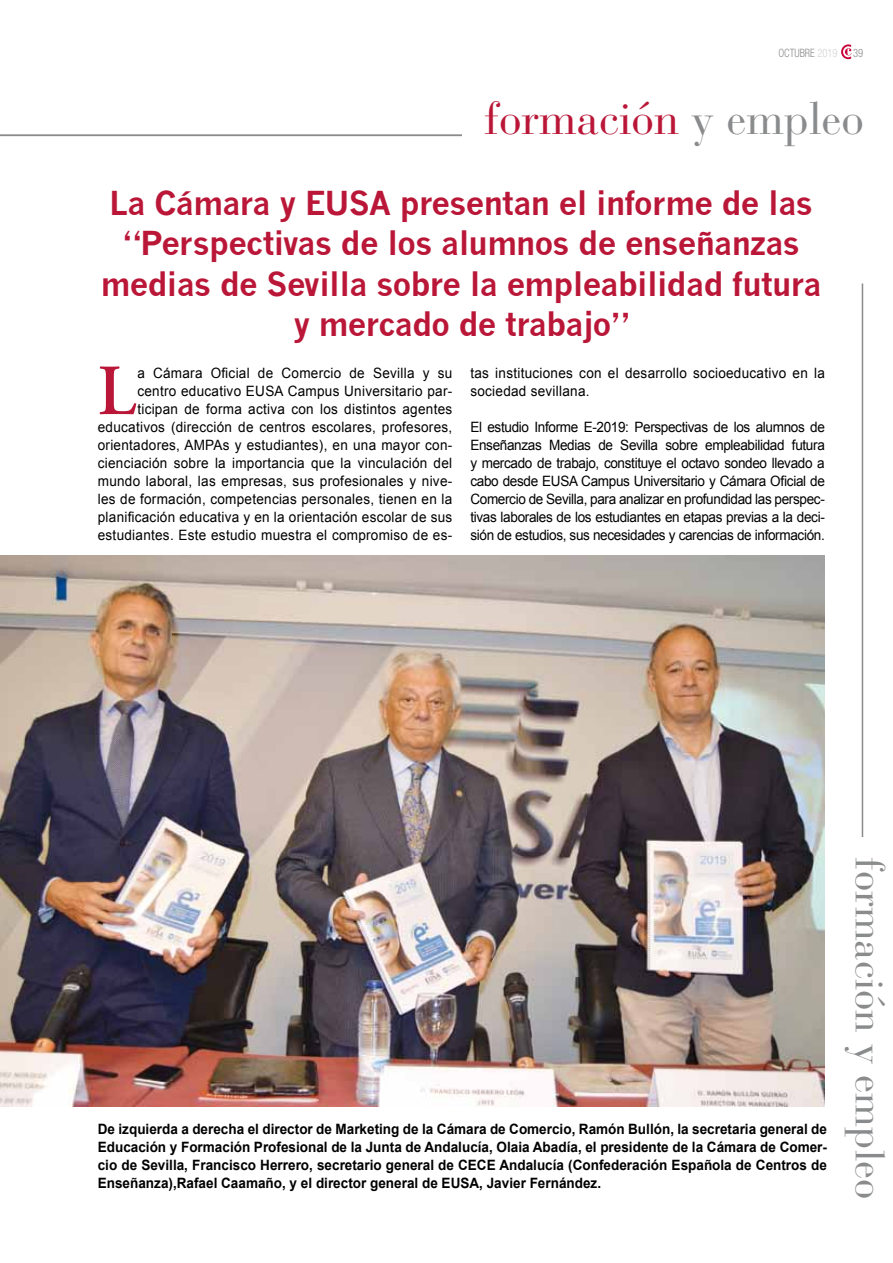
<style>
.page{position:relative;width:893px;height:1263px;background:#fff}
.page>*{position:absolute;margin:0;border:0;box-sizing:border-box;transform-origin:0 0}
.t1{font:600 71.85px "Adobe Garamond Pro";color:#ba1738;scale:.95 1}
.t2{font:45px "Bauer Bodoni";color:#ba1738}
.t3{font:40.5px "Bauer Bodoni";color:#8a8b8c}
.t4{font:700 32.25px/40.5px "News Gothic";letter-spacing:-.02em;color:#ba1738;text-align:center}
.t5{font:14.25px/18px "Arial";letter-spacing:.02em;color:#000;text-align:right;scale:.95 1}
.t6{font:700 14.25px/18px "Arial";color:#000;text-align:justify;scale:.95 1}
.t7{font:300 condensed 11.55px "Helvetica Neue";color:#8a8b8c;scale:.91 1}
.s1{color:#d3d3d4}
.s2{color:#8a8b8c}
</style>
<div class="page">
<svg style="left:841px;top:44px;width:11px;height:15px"></svg>
<hr style="left:862px;top:283px;width:1px;height:617px;background:#8a8b8c">
<hr style="left:0;top:135px;width:528px;height:1px;background:#8a8b8c">
<img style="left:1px;top:556px;width:824px;height:550px">
<div style="left:462px;top:105px;width:78px;height:44px;background:#fff"></div>
<div style="left:846px;top:837px;width:41px;height:73px;background:#fff"></div>
<p class="t7" style="left:778px;top:46px;width:66px">OCTUBRE <span class="s1">2019</span></p>
<p class="t7" style="left:853px;top:46px;width:13px">39</p>
<h2 class="t2" style="left:484px;top:101px;width:382px">formación <span class="s2">y empleo</span></h2>
<h3 class="t4" style="left:101px;top:186px;width:722px">la cámara y eUsa presentan el informe de las “perspectivas de los alumnos de enseñanzas medias de sevilla sobre la empleabilidad futura y mercado de trabajo”</h3>
<h1 class="t1" style="left:98px;top:347px;width:42px">L</h1>
<p class="t5" style="left:98px;top:364px;width:375px">a Cámara Oficial de Comercio de Sevilla y su centro educativo EUSA Campus Universitario par&shy;ticipan de forma activa con los distintos agentes educativos (dirección de centros escolares, profesores, orientadores, AMPAs y estudiantes), en una mayor con&shy;cienciación sobre la importancia que la vinculación del mundo laboral, las empresas, sus profesionales y nive&shy;les de formación, competencias personales, tienen en la planificación educativa y en la orientación escolar de sus estudiantes. Este estudio muestra el compromiso de es-</p>
<p class="t5" style="left:470px;top:365px;width:375px;text-align:left">tas instituciones con el desarrollo socioeducativo en la sociedad sevillana.</p>
<p class="t5" style="left:470px;top:419px;width:375px;text-align:justify">El estudio Informe E-2019: Perspectivas de los alumnos de Enseñanzas Medias de Sevilla sobre empleabilidad futura y mercado de trabajo, constituye el octavo sondeo llevado a cabo desde EUSA Campus Universitario y Cámara Oficial de Comercio de Sevilla, para analizar en profundidad las perspec&shy;tivas laborales de los estudiantes en etapas previas a la deci&shy;sión de estudios, sus necesidades y carencias de información.</p>
<p class="t6" style="left:98px;top:1121px;width:769px">De izquierda a derecha el director de Marketing de la Cámara de Comercio, Ramón Bullón, la secretaria general de Educación y Formación Profesional de la Junta de Andalucía, Olaia Abadía, el presidente de la Cámara de Comer&shy;cio de Sevilla, Francisco Herrero, secretario general de CECE Andalucía (Confederación Española de Centros de Enseñanza),Rafael Caamaño, y el director general de EUSA, Javier Fernández.</p>
<h3 class="t3" style="left:885px;top:857px;width:344px;rotate:90deg">formación y empleo</h3>
</div>
